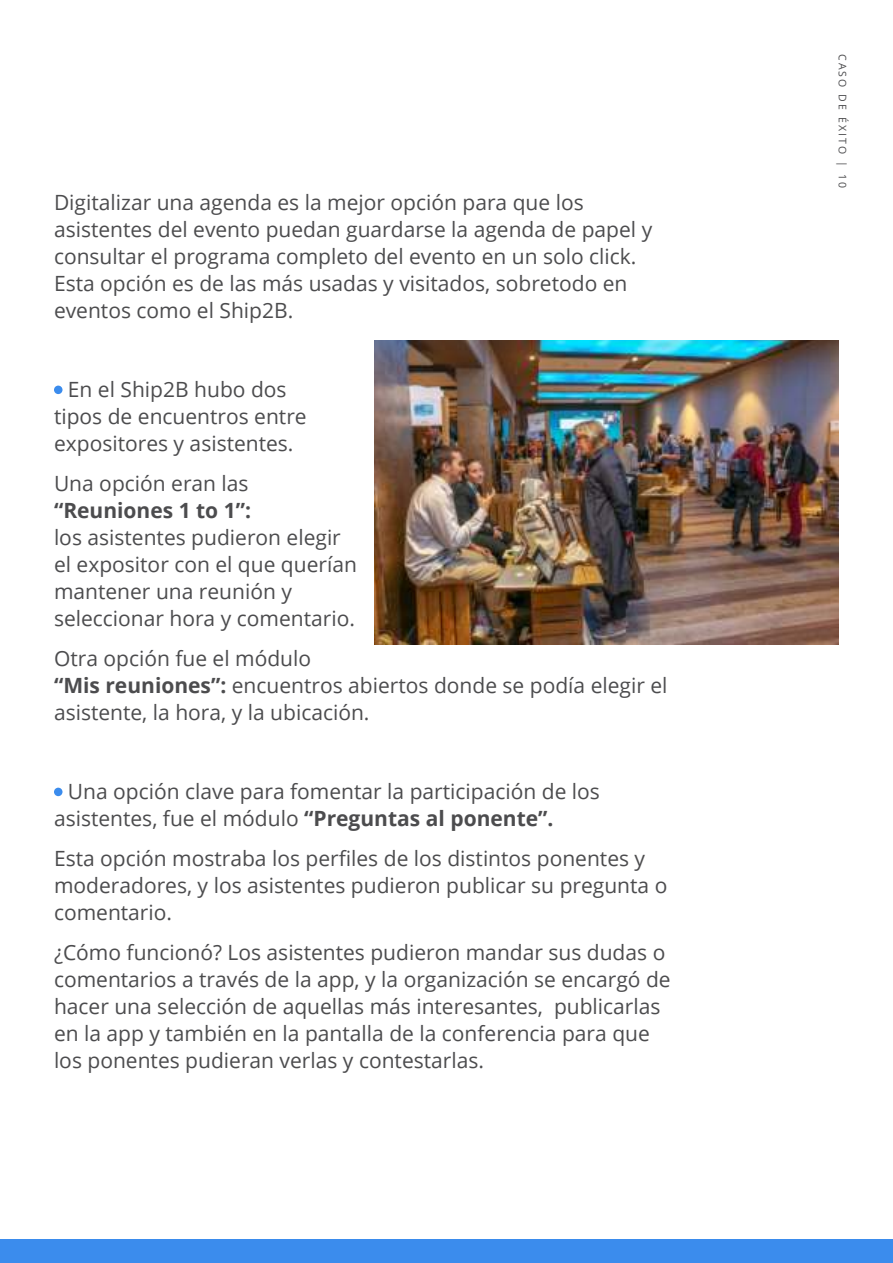
<style>
.page{position:relative;width:893px;height:1263px;background:#fff}
.page>*{position:absolute;margin:0;border:0;box-sizing:border-box;transform-origin:0 0}
.t1{font:21px/27px "Open Sans";color:#4c4c4e}
.t2{font:700 21px "Open Sans";color:#4c4c4e}
.t3{font:10.5px "Open Sans";letter-spacing:.2em;color:#4c4c4e}
.s1{font-weight:700}
</style>
<div class="page">
<div style="left:0;top:1239px;width:892px;height:23px;background:#3b8ced"></div>
<div style="left:54px;top:385px;width:8px;height:9px;background:#3b8ced;border-radius:50%"></div>
<div style="left:54px;top:787px;width:8px;height:9px;background:#3b8ced;border-radius:50%"></div>
<img style="left:375px;top:340px;width:464px;height:304px">
<p class="t1" style="left:54px;top:190px;width:599px">Digitalizar una agenda es la mejor opción para que los asistentes del evento puedan guardarse la agenda de papel y consultar el programa completo del evento en un solo click.<br>Esta opción es de las más usadas y visitados, sobretodo en eventos como el Ship2B.</p>
<p class="t1" style="left:54px;top:378px;width:254px;text-indent:14px">En el Ship2B hubo dos tipos de encuentros entre expositores y asistentes.</p>
<p class="t1" style="left:54px;top:472px;width:196px">Una opción eran las</p>
<p class="t2" style="left:54px;top:501px;width:198px">“Reuniones 1 to 1”:</p>
<p class="t1" style="left:54px;top:526px;width:304px">los asistentes pudieron elegir el expositor con el que querían mantener una reunión y seleccionar hora y comentario.</p>
<p class="t1" style="left:54px;top:646px;width:615px">Otra opción fue el módulo<br><span class="s1">“Mis reuniones”:</span> encuentros abiertos donde se podía elegir el asistente, la hora, y la ubicación.</p>
<p class="t1" style="left:54px;top:780px;width:547px;text-indent:14px">Una opción clave para fomentar la participación de los asistentes, fue el módulo <span class="s1">“Preguntas al ponente”.</span></p>
<p class="t1" style="left:54px;top:844px;width:615px">Esta opción mostraba los perfiles de los distintos ponentes y moderadores, y los asistentes pudieron publicar su pregunta o comentario.</p>
<p class="t1" style="left:54px;top:940px;width:618px">¿Cómo funcionó? Los asistentes pudieron mandar sus dudas o comentarios a través de la app, y la organización se encargó de hacer una selección de aquellas más interesantes, publicarlas en la app y también en la pantalla de la conferencia para que los ponentes pudieran verlas y contestarlas.</p>
<p class="t3" style="left:847px;top:54px;width:135px;rotate:90deg">CASO DE ÉXITO | 10</p>
</div>
